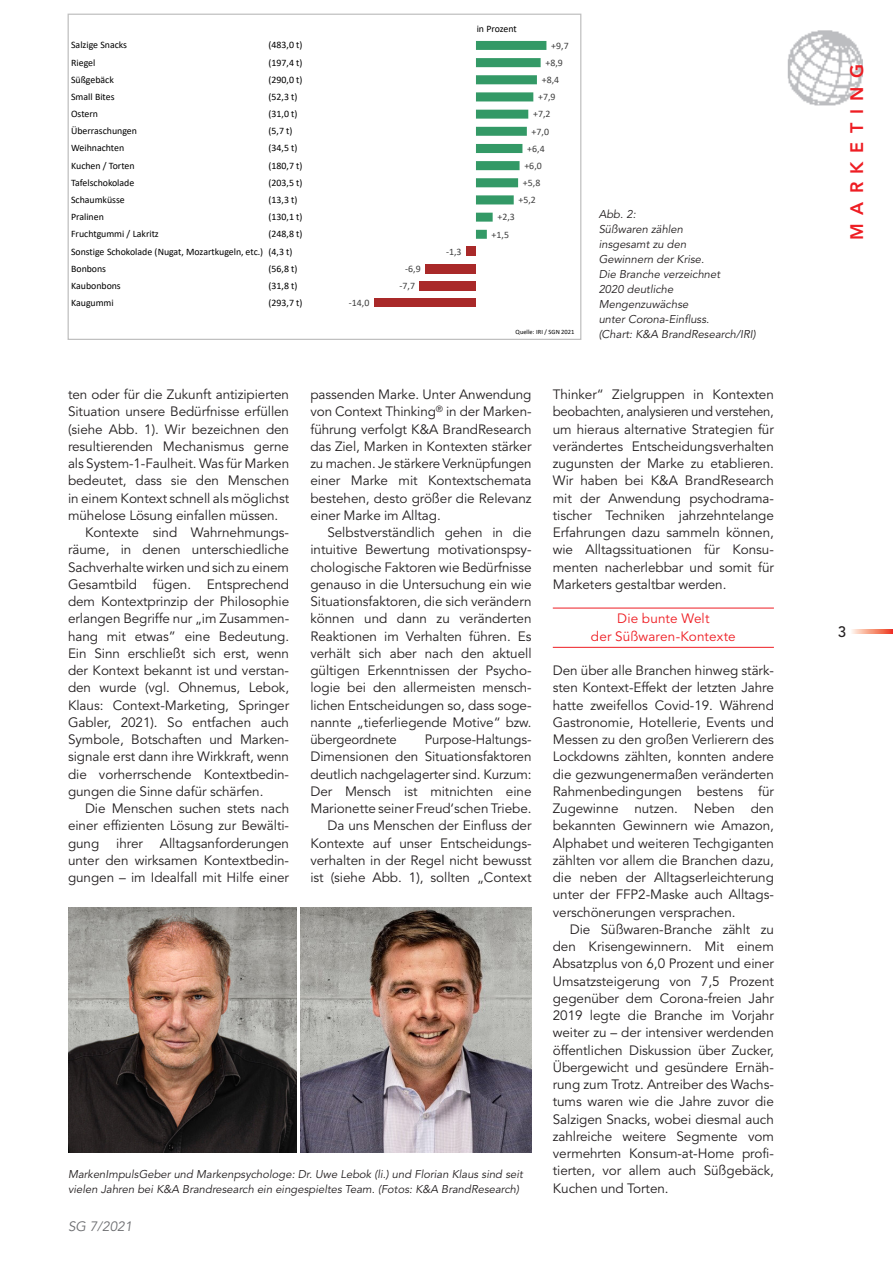
<style>
.page{position:relative;width:893px;height:1263px;background:#fff}
.page>*{position:absolute;margin:0;border:0;box-sizing:border-box;transform-origin:0 0}
._03_Rubrik_Deutsch{font:800 18px "Avenir LT Std";letter-spacing:.475em;color:#ee1d23}
.t1{font:500 15px "Avenir LT Std";color:#231f20}
._02_Lauftext_mit_Ein{font:13.5px/17.2px "Avenir LT Std";letter-spacing:-.005em;color:#231f20;text-align:justify}
._02_Lauftext_ohne_Ei{font:13.5px/17.2px "Avenir LT Std";letter-spacing:-.005em;color:#231f20;text-align:justify}
._02_Zwischentitel_NE{font:13.5px/17.2px "Avenir LT Std";letter-spacing:.005em;color:#ee1d23;text-align:center}
.t2{font:italic 13.5px "Avenir LT Std";color:#6c6d70}
._03_Bildunterschrift{font:italic 11.25px/15px "Avenir LT Std";color:#231f20}
.t3{font:9.9px/17.2px "Calibri";color:#000}
.t4{font:9.9px "Calibri";color:#3f3f3f}
.t5{font:6.45px "Calibri";letter-spacing:-.005em;color:#000}
</style>
<div class="page">
<img style="left:788px;top:30px;width:75px;height:75px">
<svg style="left:852px;top:629px;width:41px;height:5px"></svg>
<hr style="left:553px;top:608px;width:221px;height:1px;background:#ee1d23">
<hr style="left:553px;top:647px;width:221px;height:1px;background:#ee1d23">
<svg style="left:68px;top:14px;width:513px;height:326px"></svg>
<div style="left:374px;top:298px;width:102px;height:9px;background:#a92929"></div>
<div style="left:420px;top:281px;width:56px;height:9px;background:#a92929"></div>
<div style="left:426px;top:264px;width:50px;height:9px;background:#a92929"></div>
<div style="left:466px;top:247px;width:10px;height:9px;background:#a92929"></div>
<svg style="left:476px;top:41px;width:70px;height:198px"></svg>
<img style="left:68px;top:907px;width:229px;height:246px">
<img style="left:301px;top:907px;width:230px;height:246px">
<p class="t3" style="left:477px;top:19px;width:42px">in Prozent</p>
<p class="t3" style="left:71px;top:36px;width:57px">Salzige Snacks</p>
<p class="t3" style="left:268px;top:36px;width:35px">(483,0 t)</p>
<p class="t4" style="left:551px;top:39px;width:19px">+9,7</p>
<p class="t3" style="left:71px;top:53px;width:26px">Riegel</p>
<p class="t3" style="left:268px;top:53px;width:35px">(197,4 t)</p>
<p class="t3" style="left:71px;top:71px;width:44px">Süßgebäck</p>
<p class="t3" style="left:268px;top:71px;width:35px">(290,0 t)</p>
<p class="t3" style="left:71px;top:88px;width:45px">Small Bites</p>
<p class="t3" style="left:268px;top:88px;width:30px">(52,3 t)</p>
<p class="t3" style="left:71px;top:105px;width:28px">Ostern</p>
<p class="t3" style="left:268px;top:105px;width:30px">(31,0 t)</p>
<p class="t3" style="left:71px;top:122px;width:67px">Überraschungen</p>
<p class="t3" style="left:268px;top:122px;width:25px">(5,7 t)</p>
<p class="t3" style="left:71px;top:139px;width:55px">Weihnachten</p>
<p class="t3" style="left:268px;top:139px;width:30px">(34,5 t)</p>
<p class="t3" style="left:71px;top:157px;width:65px">Kuchen / Torten</p>
<p class="t3" style="left:268px;top:157px;width:35px">(180,7 t)</p>
<p class="t3" style="left:71px;top:174px;width:65px">Tafelschokolade</p>
<p class="t3" style="left:268px;top:174px;width:35px">(203,5 t)</p>
<p class="t3" style="left:71px;top:191px;width:55px">Schaumküsse</p>
<p class="t3" style="left:268px;top:191px;width:30px">(13,3 t)</p>
<p class="t3" style="left:71px;top:208px;width:34px">Pralinen</p>
<p class="t3" style="left:268px;top:208px;width:35px">(130,1 t)</p>
<p class="t3" style="left:71px;top:225px;width:89px">Fruchtgummi / Lakritz</p>
<p class="t4" style="left:545px;top:56px;width:19px">+8,9</p>
<p class="t4" style="left:542px;top:73px;width:19px">+8,4</p>
<p class="t4" style="left:538px;top:90px;width:19px">+7,9</p>
<p class="t4" style="left:533px;top:107px;width:19px">+7,2</p>
<p class="t4" style="left:532px;top:124px;width:19px">+7,0</p>
<p class="t4" style="left:527px;top:142px;width:19px">+6,4</p>
<p class="t4" style="left:524px;top:159px;width:19px">+6,0</p>
<p class="t4" style="left:523px;top:176px;width:19px">+5,8</p>
<p class="t4" style="left:519px;top:193px;width:19px">+5,2</p>
<p class="t4" style="left:497px;top:210px;width:19px">+2,3</p>
<p class="t3" style="left:71px;top:225px;width:233px;text-indent:197px">(248,8 t)<br>Sonstige Schokolade (Nugat, Mozartkugeln, etc.) (4,3 t)<br>Bonbons</p>
<p class="t4" style="left:492px;top:227px;width:19px">+1,5</p>
<p class="t4" style="left:446px;top:245px;width:17px">-1,3</p>
<p class="t3" style="left:268px;top:260px;width:30px">(56,8 t)</p>
<p class="t4" style="left:405px;top:262px;width:17px">-6,9</p>
<p class="t3" style="left:71px;top:277px;width:51px">Kaubonbons</p>
<p class="t3" style="left:268px;top:277px;width:30px">(31,8 t)</p>
<p class="t3" style="left:71px;top:294px;width:44px">Kaugummi</p>
<p class="t3" style="left:268px;top:294px;width:35px">(293,7 t)</p>
<p class="t4" style="left:349px;top:296px;width:22px">-14,0</p>
<p class="t4" style="left:399px;top:279px;width:17px">-7,7</p>
<p class="t5" style="left:516px;top:327px;width:60px">Quelle: IRI / SGN 2021</p>
<p class="_03_Bildunterschrift" style="left:599px;top:207px;width:159px">Abb. 2:<br>Süßwaren zählen<br>insgesamt zu den<br>Gewinnern der Krise.<br>Die Branche verzeichnet<br>2020 deutliche<br>Mengenzuwächse<br>unter Corona-Einfluss.<br>(Chart: K&amp;A BrandResearch/IRI)</p>
<p class="_02_Lauftext_mit_Ein" style="left:68px;top:386px;width:223px">ten oder für die Zukunft antizipierten Situation unsere Bedürfnisse erfüllen (siehe Abb. 1). Wir bezeichnen den resultierenden Mechanismus gerne als System-1-Faulheit. Was für Marken bedeutet, dass sie den Menschen in einem Kontext schnell als möglichst mühelose Lösung einfallen müssen.</p>
<p class="_02_Lauftext_mit_Ein" style="left:68px;top:524px;width:223px;text-indent:17px">Kontexte sind Wahrnehmungs&shy;räume, in denen unterschiedliche Sachverhalte wirken und sich zu einem Gesamtbild fügen. Entsprechend dem Kontextprinzip der Philosophie erlangen Begriffe nur „im Zusammen&shy;hang mit etwas” eine Bedeutung.<br>Ein Sinn erschließt sich erst, wenn der Kontext bekannt ist und verstan&shy;den wurde (vgl. Ohnemus, Lebok, Klaus: Context-Marketing, Springer Gabler, 2021). So entfachen auch Symbole, Botschaften und Marken&shy;signale erst dann ihre Wirkkraft, wenn die vorherrschende Kontextbedin&shy;gungen die Sinne dafür schärfen.</p>
<p class="_02_Lauftext_mit_Ein" style="left:68px;top:800px;width:223px;text-indent:17px">Die Menschen suchen stets nach einer effizienten Lösung zur Bewälti&shy;gung</p>
<p class="_02_Lauftext_mit_Ein" style="left:68px;top:835px;width:223px;text-indent:92px">Alltagsanforderungen unter den wirksamen Kontextbedin&shy;gungen – im Idealfall mit Hilfe einer</p>
<p class="_02_Lauftext_mit_Ein" style="left:116px;top:835px;width:28px">ihrer</p>
<p class="_02_Lauftext_mit_Ein" style="left:310px;top:386px;width:223px">passenden Marke. Unter Anwendung von Context Thinking<sup>®</sup> in der Marken&shy;führung verfolgt K&amp;A BrandResearch das Ziel, Marken in Kontexten stärker zu machen. Je stärkere Verknüpfungen einer Marke mit Kontextschemata bestehen, desto größer die Relevanz einer Marke im Alltag.</p>
<p class="_02_Lauftext_mit_Ein" style="left:310px;top:524px;width:223px;text-indent:17px">Selbstverständlich gehen in die intuitive Bewertung motivationspsy&shy;chologische Faktoren wie Bedürfnisse genauso in die Untersuchung ein wie Situationsfaktoren, die sich verändern können und dann zu veränderten Reaktionen im Verhalten führen. Es verhält sich aber nach den aktuell gültigen Erkenntnissen der Psycho&shy;logie bei den allermeisten mensch&shy;lichen Entscheidungen so, dass soge&shy;nannte „tieferliegende Motive“ bzw. übergeordnete</p>
<p class="_02_Lauftext_mit_Ein" style="left:310px;top:731px;width:223px;text-indent:114px">Purpose-Haltungs-Dimensionen den Situationsfaktoren deutlich nachgelagerter sind. Kurzum:<br>Der Mensch ist mitnichten eine Marionette seiner Freud‘schen Triebe.</p>
<p class="_02_Lauftext_mit_Ein" style="left:310px;top:817px;width:223px;text-indent:17px">Da uns Menschen der Einfluss der Kontexte auf unser Entscheidungs&shy;verhalten in der Regel nicht bewusst ist (siehe Abb. 1), sollten „Context</p>
<p class="_03_Bildunterschrift" style="left:68px;top:1166px;width:456px">MarkenImpulsGeber und Markenpsychologe: Dr. Uwe Lebok (li.) und Florian Klaus sind seit vielen Jahren bei K&amp;A Brandresearch ein eingespieltes Team. (Fotos: K&amp;A BrandResearch)</p>
<p class="t2" style="left:68px;top:1218px;width:66px">SG 7/2021</p>
<p class="_02_Lauftext_mit_Ein" style="left:553px;top:386px;width:223px">Thinker“ Zielgruppen in Kontexten beobachten, analysieren und verstehen, um hieraus alternative Strategien für verändertes Entscheidungsverhalten zugunsten der Marke zu etablieren.<br>Wir haben bei K&amp;A BrandResearch mit der Anwendung psychodrama&shy;tischer Techniken jahrzehntelange Erfahrungen dazu sammeln können, wie Alltagssituationen für Konsu&shy;menten nacherlebbar und somit für Marketers gestaltbar werden.</p>
<p class="_02_Zwischentitel_NE" style="left:591px;top:610px;width:146px">Die bunte Welt<br>der Süßwaren-Kontexte</p>
<p class="_02_Lauftext_ohne_Ei" style="left:553px;top:662px;width:223px">Den über alle Branchen hinweg stärk&shy;sten Kontext-Effekt der letzten Jahre hatte zweifellos Covid-19. Während Gastronomie, Hotellerie, Events und Messen zu den großen Verlierern des Lockdowns zählten, konnten andere die gezwungenermaßen veränderten Rahmenbedingungen bestens für Zugewinne nutzen. Neben den bekannten Gewinnern wie Amazon, Alphabet und weiteren Techgiganten zählten vor allem die Branchen dazu, die neben der Alltagserleichterung unter der FFP2-Maske auch Alltags&shy;verschönerungen versprachen.</p>
<p class="_02_Lauftext_mit_Ein" style="left:553px;top:921px;width:223px;text-indent:17px">Die Süßwaren-Branche zählt zu den Krisengewinnern. Mit einem Absatzplus von 6,0 Prozent und einer Umsatzsteigerung von 7,5 Prozent gegenüber dem Corona-freien Jahr 2019 legte die Branche im Vorjahr weiter zu – der intensiver werdenden öffentlichen Diskussion über Zucker, Übergewicht und gesündere Ernäh&shy;rung zum Trotz. Antreiber des Wachs&shy;tums waren wie die Jahre zuvor die Salzigen Snacks, wobei diesmal auch zahlreiche weitere Segmente vom vermehrten Konsum-at-Home profi&shy;tierten, vor allem auch Süßgebäck, Kuchen und Torten.</p>
<p class="_03_Rubrik_Deutsch" style="left:846px;top:240px;width:178px;rotate:-90deg">MARKETING</p>
<p class="t1" style="left:838px;top:623px;width:10px">3</p>
</div>
